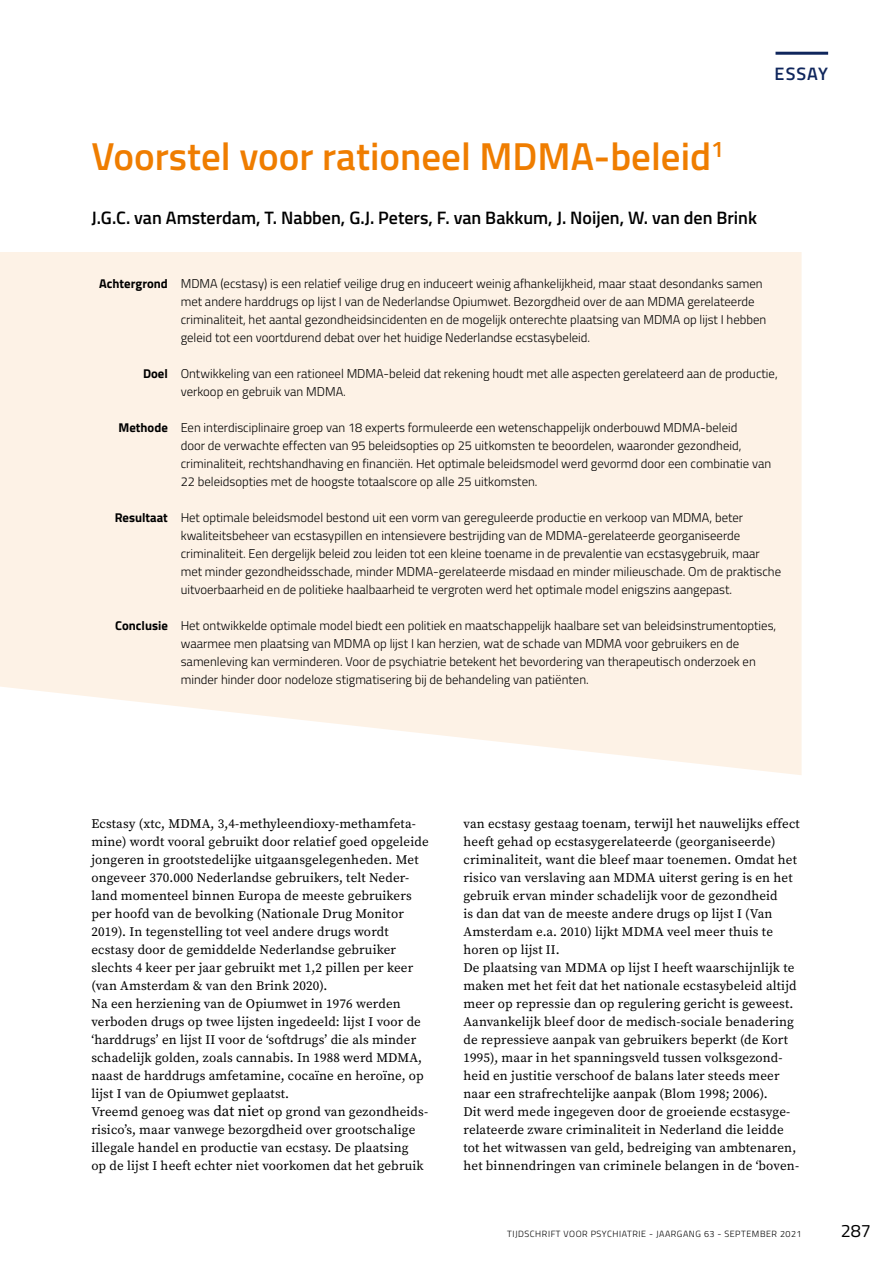
<style>
.page{position:relative;width:893px;height:1263px;background:#fff}
.page>*{position:absolute;margin:0;border:0;box-sizing:border-box;transform-origin:0 0}
.t1{font:600 39px "Titillium Web";color:#ef7d00}
.t2{font:600 18px "Titillium Web";color:#000}
.t3{font:600 18px "Titillium Web";letter-spacing:.055em;color:#0f265c}
.t4{font:18px "Titillium Web";color:#000}
.t5{font:13.2px/18px "Source Serif Variable";letter-spacing:.01em;color:#000}
.t6{font:300 12.75px/18px "Titillium Web";color:#000}
.t7{font:300 9px "Titillium Web";letter-spacing:.06em;color:#000}
.s1{font-weight:700}
.s2{font-size:15px}
</style>
<div class="page">
<svg style="left:0;top:252px;width:801px;height:523px;background:#fdf3e8"></svg>
<hr style="left:775px;top:52px;width:53px;height:3px;background:#0f265c">
<h2 class="t3" style="left:775px;top:60px;width:55px">ESSAY</h2>
<h1 class="t1" style="left:91px;top:127px;width:634px">Voorstel voor rationeel MDMA-beleid<sup>1</sup></h1>
<h2 class="t2" style="left:91px;top:204px;width:667px">J.G.C. van Amsterdam, T. Nabben, G.J. Peters, F. van Bakkum, J. Noijen, W. van den Brink</h2>
<p class="t6" style="left:181px;top:274px;width:587px;text-indent:-81px"><span class="s1">Achtergrond</span> MDMA (ecstasy) is een relatief veilige drug en induceert weinig afhankelijkheid, maar staat desondanks samen met andere harddrugs op lijst I van de Nederlandse Opiumwet. Bezorgdheid over de aan MDMA gerelateerde criminaliteit, het aantal gezondheidsincidenten en de mogelijk onterechte plaatsing van MDMA op lijst I hebben geleid tot een voortdurend debat over het huidige Nederlandse ecstasybeleid.</p>
<p class="t6" style="left:181px;top:364px;width:598px;text-indent:-38px"><span class="s1">Doel</span> Ontwikkeling van een rationeel MDMA-beleid dat rekening houdt met alle aspecten gerelateerd aan de productie, verkoop en gebruik van MDMA.</p>
<p class="t6" style="left:181px;top:418px;width:592px;text-indent:-62px"><span class="s1">Methode</span> Een interdisciplinaire groep van 18 experts formuleerde een wetenschappelijk onderbouwd MDMA-beleid<br>door de verwachte effecten van 95 beleidsopties op 25 uitkomsten te beoordelen, waaronder gezondheid, criminaliteit, rechtshandhaving en financiën. Het optimale beleidsmodel werd gevormd door een combinatie van 22 beleidsopties met de hoogste totaalscore op alle 25 uitkomsten.</p>
<p class="t6" style="left:181px;top:508px;width:602px;text-indent:-66px"><span class="s1">Resultaat</span> Het optimale beleidsmodel bestond uit een vorm van gereguleerde productie en verkoop van MDMA, beter kwaliteitsbeheer van ecstasypillen en intensievere bestrijding van de MDMA-gerelateerde georganiseerde criminaliteit. Een dergelijk beleid zou leiden tot een kleine toename in de prevalentie van ecstasygebruik, maar met minder gezondheidsschade, minder MDMA-gerelateerde misdaad en minder milieuschade. Om de praktische uitvoerbaarheid en de politieke haalbaarheid te vergroten werd het optimale model enigszins aangepast.</p>
<p class="t6" style="left:181px;top:616px;width:597px;text-indent:-65px"><span class="s1">Conclusie</span> Het ontwikkelde optimale model biedt een politiek en maatschappelijk haalbare set van beleidsinstrumentopties, waarmee men plaatsing van MDMA op lijst I kan herzien, wat de schade van MDMA voor gebruikers en de samenleving kan verminderen. Voor de psychiatrie betekent het bevordering van therapeutisch onderzoek en minder hinder door nodeloze stigmatisering bij de behandeling van patiënten.</p>
<p class="t5" style="left:91px;top:815px;width:339px">Ecstasy (xtc, MDMA, 3,4-methyleendioxy-methamfeta&shy;mine) wordt vooral gebruikt door relatief goed opgeleide jongeren in grootstedelijke uitgaansgelegenheden. Met ongeveer 370.000 Nederlandse gebruikers, telt Neder&shy;land momenteel binnen Europa de meeste gebruikers per hoofd van de bevolking (Nationale Drug Monitor 2019). In tegenstelling tot veel andere drugs wordt ecstasy door de gemiddelde Nederlandse gebruiker slechts 4 keer per jaar gebruikt met 1,2 pillen per keer (van Amsterdam &amp; van den Brink 2020).<br>Na een herziening van de Opiumwet in 1976 werden verboden drugs op twee lijsten ingedeeld: lijst I voor de ‘harddrugs’ en lijst II voor de ‘softdrugs’ die als minder schadelijk golden, zoals cannabis. In 1988 werd MDMA, naast de harddrugs amfetamine, cocaïne en heroïne, op lijst I van de Opiumwet geplaatst.<br>Vreemd genoeg was <span class="s2">dat niet</span> op grond van gezondheids&shy;risico’s, maar vanwege bezorgdheid over grootschalige illegale handel en productie van ecstasy. De plaatsing<br>op de lijst I heeft echter niet voorkomen dat het gebruik</p>
<p class="t5" style="left:463px;top:815px;width:338px">van ecstasy gestaag toenam, terwijl het nauwelijks effect heeft gehad op ecstasygerelateerde (georganiseerde) criminaliteit, want die bleef maar toenemen. Omdat het risico van verslaving aan MDMA uiterst gering is en het gebruik ervan minder schadelijk voor de gezondheid<br>is dan dat van de meeste andere drugs op lijst I (Van Amsterdam e.a. 2010) lijkt MDMA veel meer thuis te horen op lijst II.<br>De plaatsing van MDMA op lijst I heeft waarschijnlijk te maken met het feit dat het nationale ecstasybeleid altijd meer op repressie dan op regulering gericht is geweest.<br>Aanvankelijk bleef door de medisch-sociale benadering de repressieve aanpak van gebruikers beperkt (de Kort 1995), maar in het spanningsveld tussen volksgezond&shy;heid en justitie verschoof de balans later steeds meer naar een strafrechtelijke aanpak (Blom 1998; 2006).<br>Dit werd mede ingegeven door de groeiende ecstasyge&shy;relateerde zware criminaliteit in Nederland die leidde tot het witwassen van geld, bedreiging van ambtenaren, het binnendringen van criminele belangen in de ‘boven-</p>
<p class="t7" style="left:507px;top:1228px;width:296px">TIJDSCHRIFT VOOR PSYCHIATRIE - JAARGANG 63 - SEPTEMBER 2021</p>
<h2 class="t4" style="left:841px;top:1218px;width:32px">287</h2>
</div>
